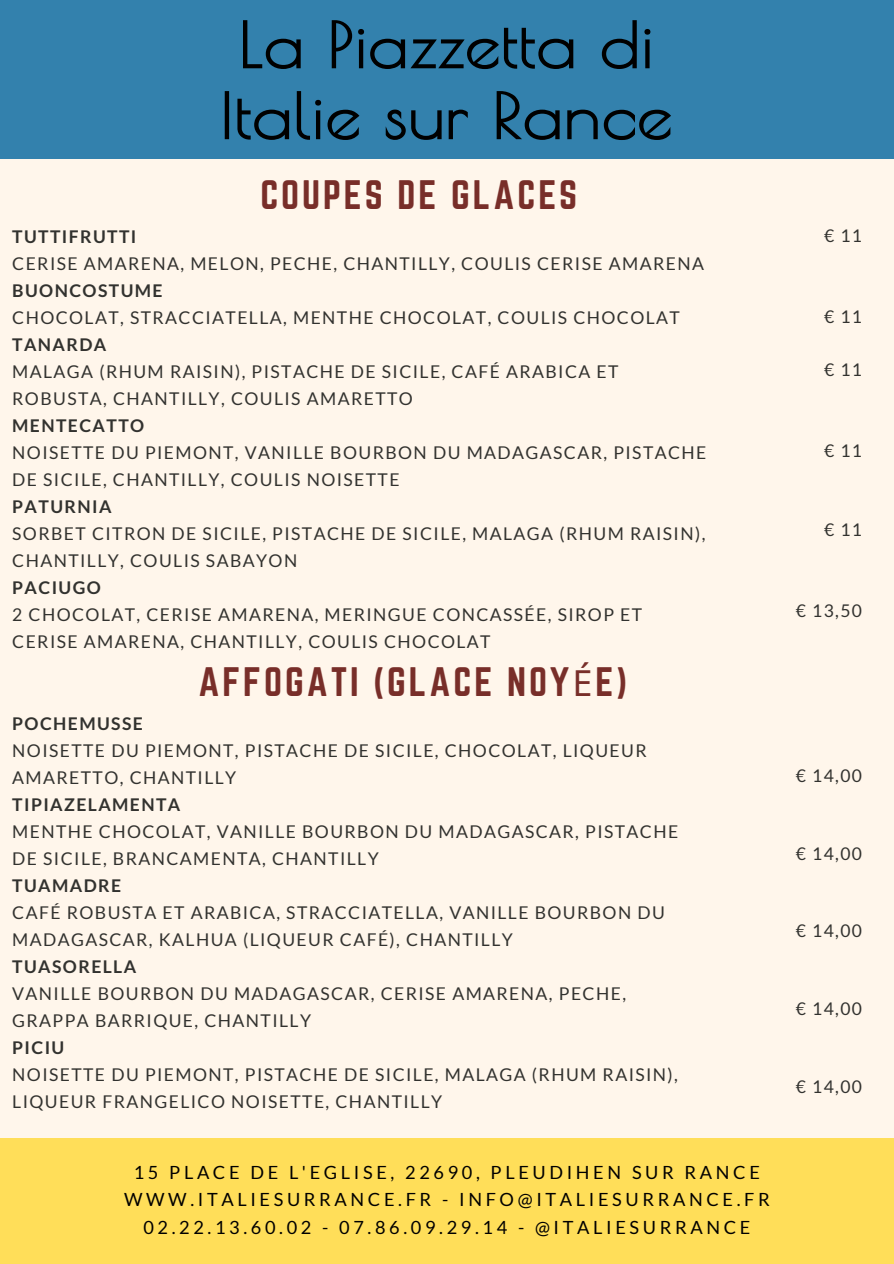
<style>
.page{position:relative;width:894px;height:1264px;background:#fff}
.page>*{position:absolute;margin:0;border:0;box-sizing:border-box;transform-origin:0 0}
.t1{font:700 64.05px/70.8px "Poiret One";color:#000}
.t2{font:36px "Norwester";letter-spacing:.08em;color:#782e29}
.t3{font:18.15px "Lato";letter-spacing:.2em;color:#000}
.t4{font:17.55px/27px "Lato";letter-spacing:.08em;color:#32322f}
.t5{font:700 17.55px "Lato";letter-spacing:.08em;color:#32322f}
.t6{font:17.4px "Lato";letter-spacing:.08em;color:#32322f}
.s1{font-family:"Noto Sans"}
</style>
<div class="page">
<div style="left:0;top:0;width:893px;height:1263px;background:#fff6eb"></div>
<div style="left:0;top:1138px;width:893px;height:125px;background:#ffde59"></div>
<div style="left:0;top:0;width:893px;height:159px;background:#3381ad"></div>
<p class="t1" style="left:219px;top:9px;width:454px">La Piazzetta di<br>Italie sur Rance</p>
<p class="t2" style="left:260px;top:173px;width:318px">COUPES DE GLACES</p>
<h1 class="t5" style="left:12px;top:225px;width:126px">TUTTIFRUTTI</h1>
<p class="t4" style="left:12px;top:249px;width:693px">CERISE AMARENA, MELON, PECHE, CHANTILLY, COULIS CERISE AMARENA</p>
<p class="t5" style="left:12px;top:279px;width:152px">BUONCOSTUME</p>
<p class="t4" style="left:12px;top:303px;width:669px">CHOCOLAT, STRACCIATELLA, MENTHE CHOCOLAT, COULIS CHOCOLAT</p>
<p class="t5" style="left:12px;top:333px;width:96px">TANARDA</p>
<p class="t4" style="left:12px;top:357px;width:607px">MALAGA (RHUM RAISIN), PISTACHE DE SICILE, CAFÉ ARABICA ET<br>ROBUSTA, CHANTILLY, COULIS AMARETTO</p>
<p class="t5" style="left:12px;top:414px;width:133px">MENTECATTO</p>
<p class="t4" style="left:12px;top:438px;width:695px">NOISETTE DU PIEMONT, VANILLE BOURBON DU MADAGASCAR, PISTACHE<br>DE SICILE, CHANTILLY, COULIS NOISETTE</p>
<p class="t5" style="left:12px;top:495px;width:101px">PATURNIA</p>
<p class="t4" style="left:12px;top:519px;width:694px">SORBET CITRON DE SICILE, PISTACHE DE SICILE, MALAGA (RHUM RAISIN),<br>CHANTILLY, COULIS SABAYON</p>
<p class="t5" style="left:12px;top:576px;width:90px">PACIUGO</p>
<p class="t4" style="left:12px;top:600px;width:631px">2 CHOCOLAT, CERISE AMARENA, MERINGUE CONCASSÉE, SIROP ET<br>CERISE AMARENA, CHANTILLY, COULIS CHOCOLAT</p>
<p class="t2" style="left:198px;top:660px;width:430px">AFFOGATI (GLACE NOY<span class="s1">É</span>E)</p>
<p class="t5" style="left:12px;top:712px;width:132px">POCHEMUSSE</p>
<p class="t4" style="left:12px;top:736px;width:635px">NOISETTE DU PIEMONT, PISTACHE DE SICILE, CHOCOLAT, LIQUEUR<br>AMARETTO, CHANTILLY</p>
<p class="t5" style="left:12px;top:793px;width:170px">TIPIAZELAMENTA</p>
<p class="t4" style="left:12px;top:817px;width:667px">MENTHE CHOCOLAT, VANILLE BOURBON DU MADAGASCAR, PISTACHE<br>DE SICILE, BRANCAMENTA, CHANTILLY</p>
<p class="t5" style="left:12px;top:874px;width:110px">TUAMADRE</p>
<p class="t4" style="left:12px;top:898px;width:654px">CAFÉ ROBUSTA ET ARABICA, STRACCIATELLA, VANILLE BOURBON DU<br>MADAGASCAR, KALHUA (LIQUEUR CAFÉ), CHANTILLY</p>
<p class="t5" style="left:12px;top:955px;width:125px">TUASORELLA</p>
<p class="t4" style="left:12px;top:979px;width:615px">VANILLE BOURBON DU MADAGASCAR, CERISE AMARENA, PECHE,<br>GRAPPA BARRIQUE, CHANTILLY</p>
<p class="t5" style="left:12px;top:1036px;width:54px">PICIU</p>
<p class="t4" style="left:12px;top:1060px;width:667px">NOISETTE DU PIEMONT, PISTACHE DE SICILE, MALAGA (RHUM RAISIN),<br>LIQUEUR FRANGELICO NOISETTE, CHANTILLY</p>
<p class="t3" style="left:134px;top:1161px;width:627px">15 PLACE DE L'EGLISE, 22690, PLEUDIHEN SUR RANCE</p>
<p class="t3" style="left:124px;top:1188px;width:647px">WWW.ITALIESURRANCE.FR - INFO@ITALIESURRANCE.FR</p>
<p class="t3" style="left:143px;top:1215px;width:608px">02.22.13.60.02 - 07.86.09.29.14 - @ITALIESURRANCE</p>
<p class="t6" style="left:823px;top:225px;width:39px">€ 11</p>
<p class="t6" style="left:823px;top:306px;width:39px">€ 11</p>
<p class="t6" style="left:823px;top:358px;width:39px">€ 11</p>
<p class="t6" style="left:823px;top:439px;width:39px">€ 11</p>
<p class="t6" style="left:823px;top:518px;width:39px">€ 11</p>
<p class="t6" style="left:795px;top:599px;width:68px">€ 13,50</p>
<p class="t6" style="left:795px;top:765px;width:68px">€ 14,00</p>
<p class="t6" style="left:795px;top:842px;width:68px">€ 14,00</p>
<p class="t6" style="left:795px;top:920px;width:68px">€ 14,00</p>
<p class="t6" style="left:795px;top:997px;width:68px">€ 14,00</p>
<p class="t6" style="left:795px;top:1075px;width:68px">€ 14,00</p>
</div>
